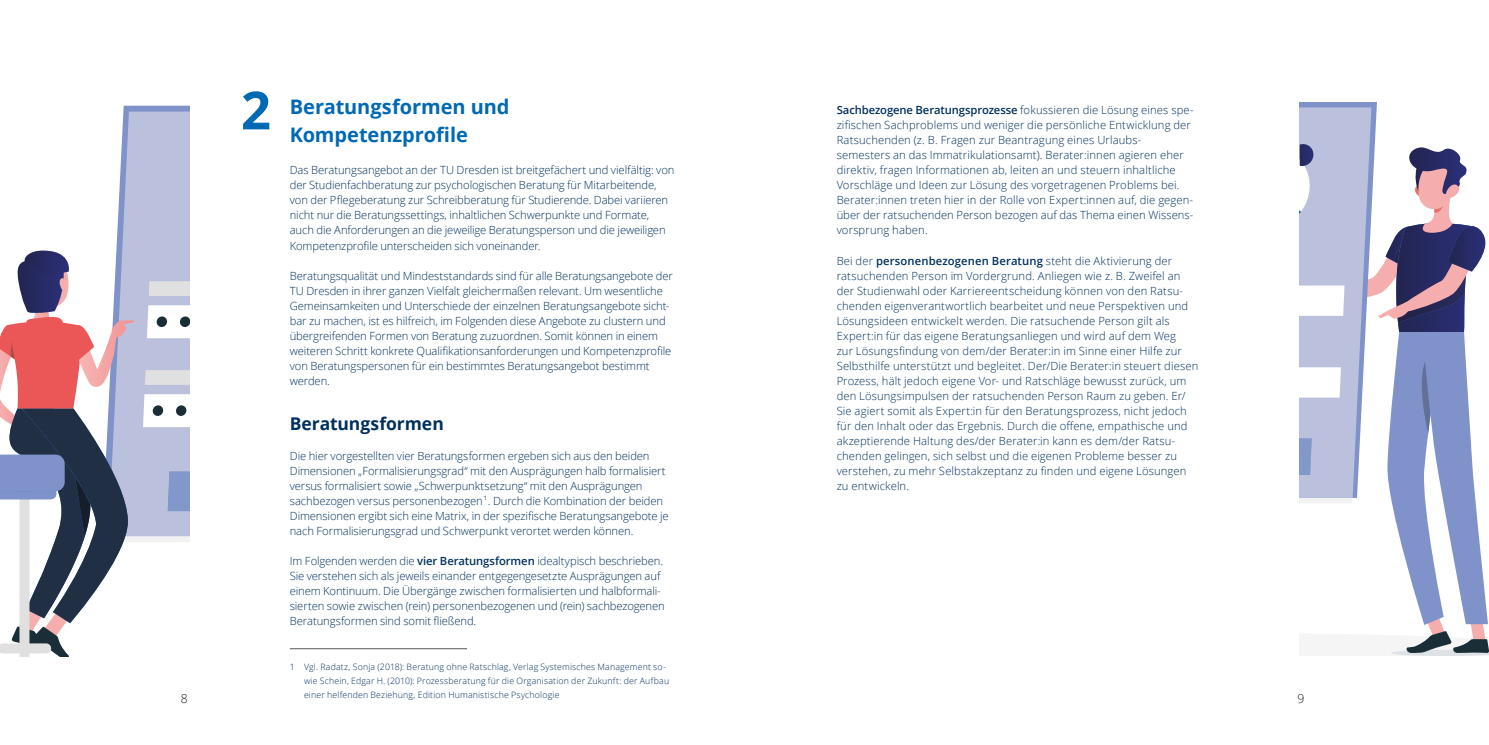
<style>
.page{position:relative;width:1489px;height:745px;background:#fff}
.page>*{position:absolute;margin:0;border:0;box-sizing:border-box;transform-origin:0 0}
.id14941{font:700 52.5px "Open Sans";color:#0069b4}
.id281{font:700 20px/27.5px "Open Sans";letter-spacing:-.005em;color:#0069b4}
.id277{font:700 17.5px "Open Sans";letter-spacing:-.005em;color:#00305d}
.t1{font:300 12.25px "Open Sans";color:#1d1d1b}
.id282{font:300 11.25px/15px "Open Sans";letter-spacing:-.01em;color:#00305d}
.id10747{font:300 11.25px/15px "Open Sans";letter-spacing:.01em;color:#00305d}
.id291{font:300 8.75px/13.8px "Open Sans";letter-spacing:.02em;color:#00305d}
.s1{font-weight:600}
</style>
<div class="page">
<svg style="left:0;top:106px;width:190px;height:550px"></svg>
<svg style="left:1299px;top:102px;width:189px;height:553px"></svg>
<hr style="left:290px;top:648px;width:177px;height:1px;background:#575756">
<h1 class="id14941" style="left:241px;top:73px;width:31px">2</h1>
<h1 class="id281" style="left:290px;top:93px;width:221px">Beratungsformen und<br>Kompetenzprofile</h1>
<p class="id282" style="left:290px;top:162px;width:386px">Das Beratungsangebot an der TU Dresden ist breitgefächert und vielfältig: von der Studienfachberatung zur psychologischen Beratung für Mitarbeitende, von der Pflegeberatung zur Schreibberatung für Studierende. Dabei variieren nicht nur die Beratungssettings, inhaltlichen Schwerpunkte und Formate, auch die Anforderungen an die jeweilige Beratungsperson und die jeweiligen Kompetenzprofile unterscheiden sich voneinander.</p>
<p class="id282" style="left:290px;top:267px;width:384px">Beratungsqualität und Mindeststandards sind für alle Beratungsangebote der TU Dresden in ihrer ganzen Vielfalt gleichermaßen relevant. Um wesentliche Gemeinsamkeiten und Unterschiede der einzelnen Beratungsangebote sicht&shy;bar zu machen, ist es hilfreich, im Folgenden diese Angebote zu clustern und übergreifenden Formen von Beratung zuzuordnen. Somit können in einem weiteren Schritt konkrete Qualifikationsanforderungen und Kompetenzprofile von Beratungspersonen für ein bestimmtes Beratungsangebot bestimmt werden.</p>
<h2 class="id277" style="left:290px;top:411px;width:155px">Beratungsformen</h2>
<p class="id282" style="left:290px;top:447px;width:380px">Die hier vorgestellten vier Beratungsformen ergeben sich aus den beiden Dimensionen „Formalisierungsgrad“ mit den Ausprägungen halb formalisiert versus formalisiert sowie „Schwerpunktsetzung“ mit den Ausprägungen sachbezogen versus personenbezogen <sup>1</sup> . Durch die Kombination der beiden Dimensionen ergibt sich eine Matrix, in der spezifische Beratungsangebote je nach Formalisierungsgrad und Schwerpunkt verortet werden können.</p>
<p class="id282" style="left:290px;top:552px;width:376px">Im Folgenden werden die <span class="s1">vier Beratungsformen</span> idealtypisch beschrieben.<br>Sie verstehen sich als jeweils einander entgegengesetzte Ausprägungen auf einem Kontinuum. Die Übergänge zwischen formalisierten und halbformali&shy;sierten sowie zwischen (rein) personenbezogenen und (rein) sachbezogenen Beratungsformen sind somit fließend.</p>
<p class="id291" style="left:304px;top:659px;width:367px;text-indent:-14px">1 Vgl. Radatz, Sonja (2018): Beratung ohne Ratschlag, Verlag Systemisches Management so&shy;wie Schein, Edgar H. (2010): Prozessberatung für die Organisation der Zukunft: der Aufbau einer helfenden Beziehung, Edition Humanistische Psychologie</p>
<p class="id10747" style="left:836px;top:102px;width:358px"><span class="s1">Sachbezogene Beratungsprozesse</span> fokussieren die Lösung eines spe&shy;zifischen Sachproblems und weniger die persönliche Entwicklung der Ratsuchenden (z. B. Fragen zur Beantragung eines Urlaubs&shy;semesters an das Immatrikulationsamt). Berater:innen agieren eher direktiv, fragen Informationen ab, leiten an und steuern inhaltliche Vorschläge und Ideen zur Lösung des vorgetragenen Problems bei.<br>Berater:innen treten hier in der Rolle von Expert:innen auf, die gegen&shy;über der ratsuchenden Person bezogen auf das Thema einen Wissens&shy;vorsprung haben.</p>
<p class="id10747" style="left:836px;top:252px;width:363px">Bei der <span class="s1">personenbezogenen Beratung</span> steht die Aktivierung der ratsuchenden Person im Vordergrund. Anliegen wie z. B. Zweifel an der Studienwahl oder Karriereentscheidung können von den Ratsu&shy;chenden eigenverantwortlich bearbeitet und neue Perspektiven und Lösungsideen entwickelt werden. Die ratsuchende Person gilt als Expert:in für das eigene Beratungsanliegen und wird auf dem Weg<br>zur Lösungsfindung von dem/der Berater:in im Sinne einer Hilfe zur Selbsthilfe unterstützt und begleitet. Der/Die Berater:in steuert diesen Prozess, hält jedoch eigene Vor- und Ratschläge bewusst zurück, um den Lösungsimpulsen der ratsuchenden Person Raum zu geben. Er/ Sie agiert somit als Expert:in für den Beratungsprozess, nicht jedoch für den Inhalt oder das Ergebnis. Durch die offene, empathische und akzeptierende Haltung des/der Berater:in kann es dem/der Ratsu&shy;chenden gelingen, sich selbst und die eigenen Probleme besser zu verstehen, zu mehr Selbstakzeptanz zu finden und eigene Lösungen zu entwickeln.</p>
<p class="t1" style="left:181px;top:689px;width:8px">8</p>
<p class="t1" style="left:1297px;top:689px;width:8px">9</p>
</div>
